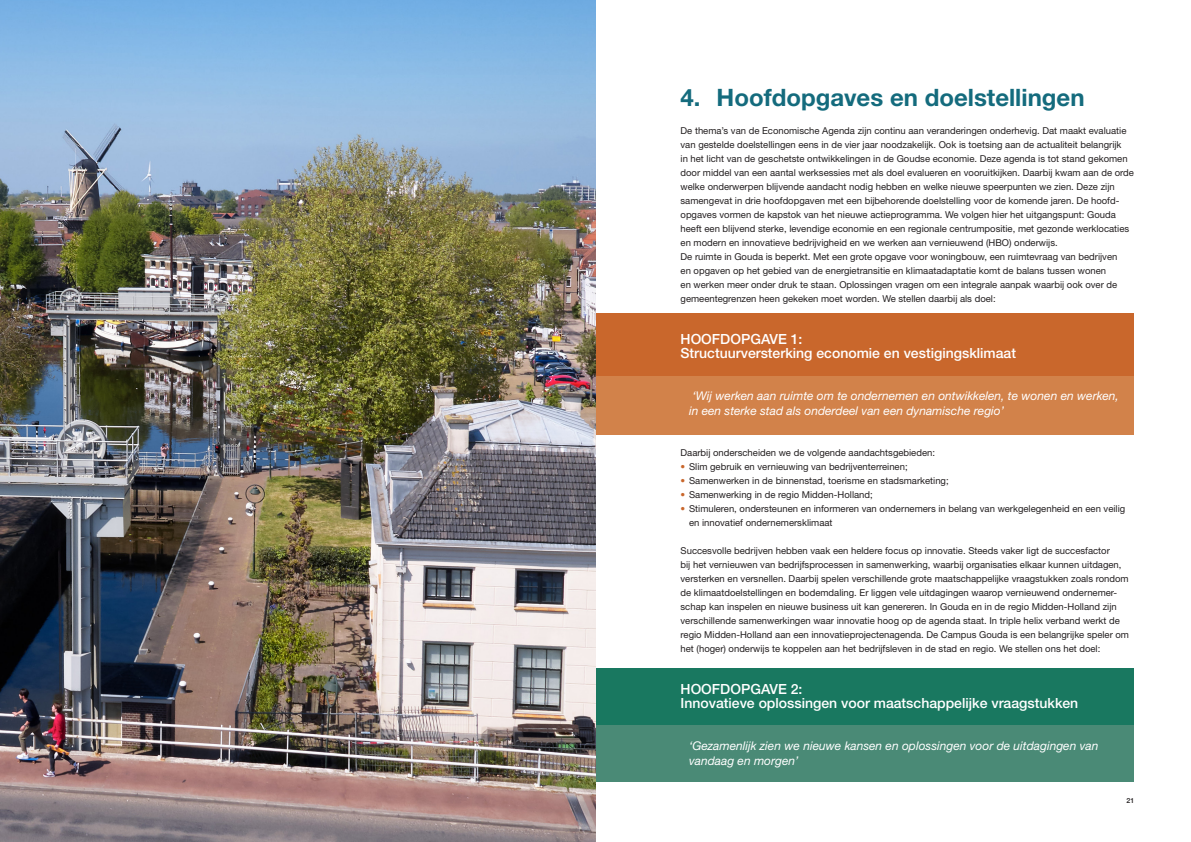
<style>
.page{position:relative;width:1191px;height:842px;background:#fff}
.page>*{position:absolute;margin:0;border:0;box-sizing:border-box;transform-origin:0 0}
.t1{font:700 24px "Helvetica Neue LT Std";color:#146b7d}
.t2{font:500 14px/14px "Helvetica Neue LT Std";color:#fff}
.t3{font:italic 12px/14.4px "Helvetica Neue LT Std";color:#fff}
.t4{font:9.5px/14px "Helvetica Neue LT Std";color:#231f20}
.t5{font:500 7px "Helvetica Neue";color:#231f20}
.s1{color:#c9672c}
</style>
<div class="page">
<div style="left:595px;top:313px;width:539px;height:63px;background:#c9672c"></div>
<div style="left:595px;top:376px;width:539px;height:59px;background:#d2824a"></div>
<div style="left:595px;top:668px;width:539px;height:57px;background:#197860"></div>
<div style="left:595px;top:725px;width:539px;height:57px;background:#4a8a76"></div>
<img style="left:0;top:0;width:595px;height:842px">
<h1 class="t1" style="left:680px;top:83px;width:405px">4. Hoofdopgaves en doelstellingen</h1>
<p class="t4" style="left:680px;top:123px;width:455px">De thema’s van de Economische Agenda zijn continu aan veranderingen onderhevig. Dat maakt evaluatie van gestelde doelstellingen eens in de vier jaar noodzakelijk. Ook is toetsing aan de actualiteit belangrijk<br>in het licht van de geschetste ontwikkelingen in de Goudse economie. Deze agenda is tot stand gekomen door middel van een aantal werksessies met als doel evalueren en vooruitkijken. Daarbij kwam aan de orde welke onderwerpen blijvende aandacht nodig hebben en welke nieuwe speerpunten we zien. Deze zijn samengevat in drie hoofdopgaven met een bijbehorende doelstelling voor de komende jaren. De hoofd&shy;opgaves vormen de kapstok van het nieuwe actieprogramma. We volgen hier het uitgangspunt: Gouda heeft een blijvend sterke, levendige economie en een regionale centrumpositie, met gezonde werklocaties en modern en innovatieve bedrijvigheid en we werken aan vernieuwend (HBO) onderwijs.<br>De ruimte in Gouda is beperkt. Met een grote opgave voor woningbouw, een ruimtevraag van bedrijven<br>en opgaven op het gebied van de energietransitie en klimaatadaptatie komt de balans tussen wonen<br>en werken meer onder druk te staan. Oplossingen vragen om een integrale aanpak waarbij ook over de gemeentegrenzen heen gekeken moet worden. We stellen daarbij als doel:</p>
<h2 class="t2" style="left:680px;top:332px;width:337px">HOOFDOPGAVE 1:<br>Structuurversterking economie en vestigingsklimaat</h2>
<p class="t3" style="left:689px;top:389px;width:431px">‘Wij werken aan ruimte om te ondernemen en ontwikkelen, te wonen en werken, in een sterke stad als onderdeel van een dynamische regio’</p>
<p class="t4" style="left:680px;top:445px;width:256px">Daarbij onderscheiden we de volgende aandachtsgebieden:</p>
<p class="t4" style="left:680px;top:459px;width:229px"><span class="s1">•</span> Slim gebruik en vernieuwing van bedrijventerreinen;</p>
<p class="t4" style="left:680px;top:474px;width:270px"><span class="s1">•</span> Samenwerken in de binnenstad, toerisme en stadsmarketing;</p>
<p class="t4" style="left:680px;top:488px;width:194px"><span class="s1">•</span> Samenwerking in de regio Midden-Holland;</p>
<p class="t4" style="left:689px;top:502px;width:438px;text-indent:-9px"><span class="s1">•</span> Stimuleren, ondersteunen en informeren van ondernemers in belang van werkgelegenheid en een veilig en innovatief ondernemersklimaat</p>
<p class="t4" style="left:680px;top:544px;width:450px">Succesvolle bedrijven hebben vaak een heldere focus op innovatie. Steeds vaker ligt de succesfactor<br>bij het vernieuwen van bedrijfsprocessen in samenwerking, waarbij organisaties elkaar kunnen uitdagen, versterken en versnellen. Daarbij spelen verschillende grote maatschappelijke vraagstukken zoals rondom de klimaatdoelstellingen en bodemdaling. Er liggen vele uitdagingen waarop vernieuwend ondernemer&shy;schap kan inspelen en nieuwe business uit kan genereren. In Gouda en in de regio Midden-Holland zijn verschillende samenwerkingen waar innovatie hoog op de agenda staat. In triple helix verband werkt de regio Midden-Holland aan een innovatieprojectenagenda. De Campus Gouda is een belangrijke speler om het (hoger) onderwijs te koppelen aan het bedrijfsleven in de stad en regio. We stellen ons het doel:</p>
<h2 class="t2" style="left:680px;top:682px;width:399px">HOOFDOPGAVE 2:<br>Innovatieve oplossingen voor maatschappelijke vraagstukken</h2>
<p class="t3" style="left:689px;top:739px;width:411px">‘Gezamenlijk zien we nieuwe kansen en oplossingen voor de uitdagingen van vandaag en morgen’</p>
<p class="t5" style="left:1126px;top:795px;width:9px">21</p>
</div>
